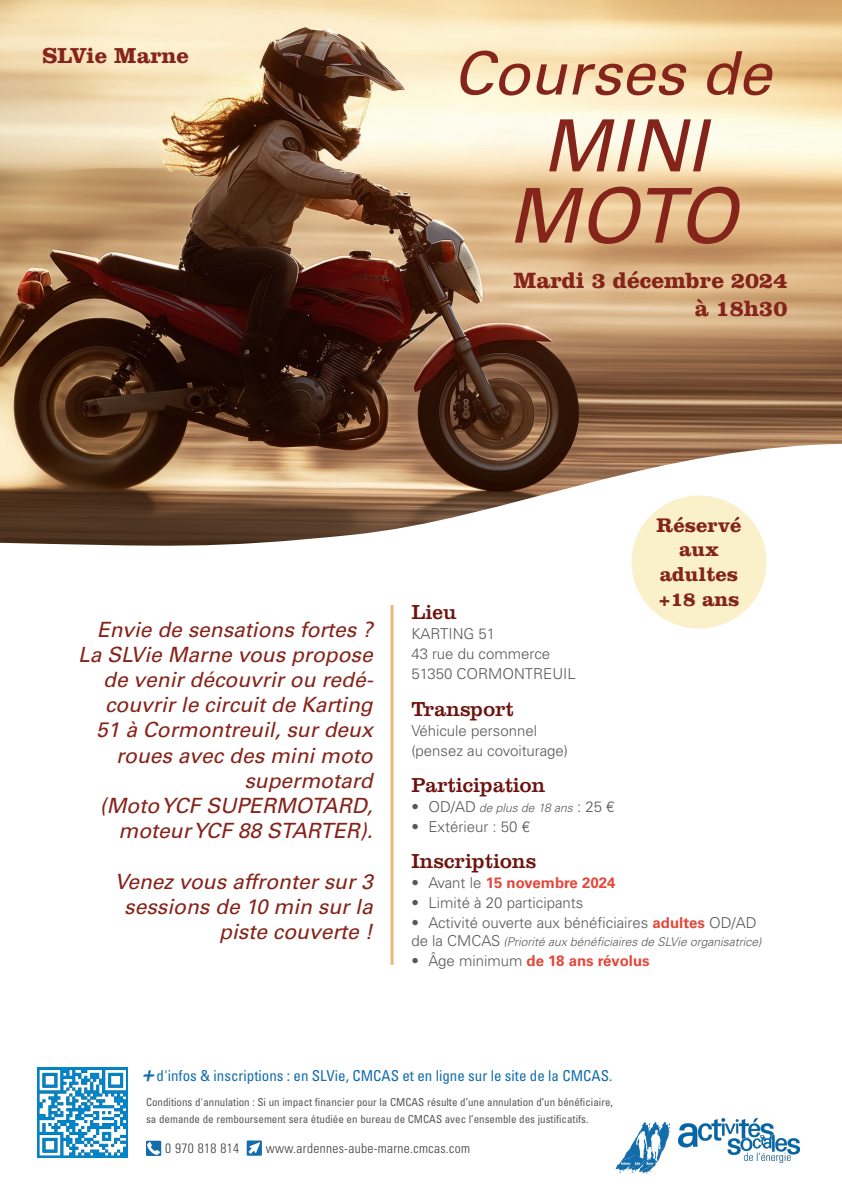
<style>
.page{position:relative;width:842px;height:1191px;background:#fff}
.page>*{position:absolute;margin:0;border:0;box-sizing:border-box;transform-origin:0 0}
.t1{font:italic 75.6px "Univers LT Std";color:#85241a}
.t2{font:italic 72px "Univers LT Std";color:#85241a}
.t3{font:italic 60px "Univers LT Std";color:#85241a}
.t4{font:35px "PR8 Charade";color:#136dab}
.t5{font:700 23px "Clarendon LT Std";color:#84241a}
.t6{font:700 22.4px "Clarendon LT Std";color:#84241a}
.t7{font:italic 21px/25.2px "Univers LT Std";color:#85241a;text-align:right}
.t8{font:21px "Clarendon LT Std";color:#6c130e}
.t9{font:700 20.5px "Clarendon LT Std";color:#84241a}
.t10{font:300 15px/20px "Univers LT Std";color:#57585a}
.t11{font:condensed 15px "Univers LT Std";color:#136dab}
.t12{font:700 15px "Univers LT Std";color:#e3483b}
.DETAILS{font:300 condensed 13.5px "Univers LT Std";letter-spacing:.025em;color:#3e3e3f}
.t13{font:italic 300 12px "Univers LT Std";color:#57585a}
.DETAILS-2{font:condensed 11px/17px "Univers LT Std";color:#57585a}
.s1{font-style:normal;font-size:15px}
.s2{font-weight:300;color:#57585a}
.s3{font-weight:700;color:#e3483b}
</style>
<div class="page">
<img style="left:0;top:0;width:842px;height:444px">
<svg style="left:0;top:444px;width:834px;height:221px"></svg>
<img style="left:679px;top:1118px;width:120px;height:44px">
<svg style="left:615px;top:1121px;width:55px;height:52px"></svg>
<hr style="left:390px;top:605px;width:3px;height:359px;background:#e8b979">
<svg style="left:146px;top:1140px;width:15px;height:16px"></svg>
<svg style="left:247px;top:1140px;width:15px;height:15px"></svg>
<img style="left:38px;top:1067px;width:90px;height:90px">
<div style="left:631px;top:495px;width:135px;height:133px;background:#faf0ca;border-radius:50%"></div>
<p class="t6" style="left:43px;top:42px;width:148px">SLVie Marne</p>
<p class="t3" style="left:453px;top:38px;width:319px">Courses de</p>
<p class="t2" style="left:543px;top:103px;width:166px">MINI</p>
<p class="t1" style="left:508px;top:171px;width:231px">MOTO</p>
<p class="t5" style="left:513px;top:266px;width:276px">Mardi 3 décembre 2024</p>
<p class="t5" style="left:695px;top:294px;width:94px">à 18h30</p>
<p class="t7" style="left:97px;top:617px;width:277px">Envie de sensations fortes ?</p>
<p class="t7" style="left:78px;top:642px;width:297px">La SLVie Marne vous propose de venir découvrir ou redé&shy;couvrir le circuit de Karting<br>51 à Cormontreuil, sur deux roues avec des mini moto supermotard</p>
<p class="t7" style="left:100px;top:793px;width:274px">(Moto YCF SUPERMOTARD, moteur YCF 88 STARTER).</p>
<p class="t7" style="left:115px;top:869px;width:259px">Venez vous affronter sur 3 sessions de 10 min sur la piste couverte !</p>
<p class="t9" style="left:656px;top:512px;width:87px">Réservé</p>
<p class="t9" style="left:679px;top:537px;width:41px">aux</p>
<p class="t9" style="left:660px;top:561px;width:80px">adultes</p>
<p class="t9" style="left:658px;top:586px;width:83px">+18 ans</p>
<p class="t8" style="left:411px;top:600px;width:47px">Lieu</p>
<p class="t10" style="left:411px;top:624px;width:85px">KARTING 51</p>
<p class="t10" style="left:411px;top:644px;width:140px">43 rue du commerce</p>
<p class="t10" style="left:411px;top:664px;width:166px">51350 CORMONTREUIL</p>
<p class="t8" style="left:411px;top:696px;width:104px">Transport</p>
<p class="t10" style="left:411px;top:720px;width:158px">Véhicule personnel (pensez au covoiturage)</p>
<p class="t8" style="left:411px;top:772px;width:136px">Participation</p>
<p class="t13" style="left:411px;top:800px;width:205px"><span class="s1">• OD/AD</span> de plus de 18 ans <span class="s1">: 25 €</span></p>
<p class="t10" style="left:411px;top:816px;width:120px">• Extérieur : 50 €</p>
<p class="t8" style="left:411px;top:848px;width:126px">Inscriptions</p>
<p class="t12" style="left:411px;top:874px;width:206px"><span class="s2">• Avant le</span> 15 novembre 2024</p>
<p class="t10" style="left:411px;top:892px;width:174px">• Limité à 20 participants</p>
<p class="t10" style="left:411px;top:912px;width:347px">• Activité ouverte aux bénéficiaires <span class="s3">adultes</span> OD/AD</p>
<p class="t13" style="left:411px;top:934px;width:351px"><span class="s1">de la CMCAS</span> (Priorité aux bénéficiaires de SLVie organisatrice)</p>
<p class="t12" style="left:411px;top:952px;width:240px"><span class="s2">• Âge minimum</span> de 18 ans révolus</p>
<p class="t4" style="left:140px;top:1046px;width:17px">+</p>
<p class="t11" style="left:156px;top:1065px;width:457px">d'infos &amp; inscriptions : en SLVie, CMCAS et en ligne sur le site de la CMCAS.</p>
<p class="DETAILS-2" style="left:146px;top:1093px;width:468px">Conditions d'annulation : Si un impact financier pour la CMCAS résulte d’une annulation d’un bénéficiaire, sa demande de remboursement sera étudiée en bureau de CMCAS avec l’ensemble des justificatifs.</p>
<p class="DETAILS" style="left:165px;top:1139px;width:75px">0 970 818 814</p>
<p class="DETAILS" style="left:266px;top:1139px;width:206px">www.ardennes-aube-marne.cmcas.com</p>
</div>
